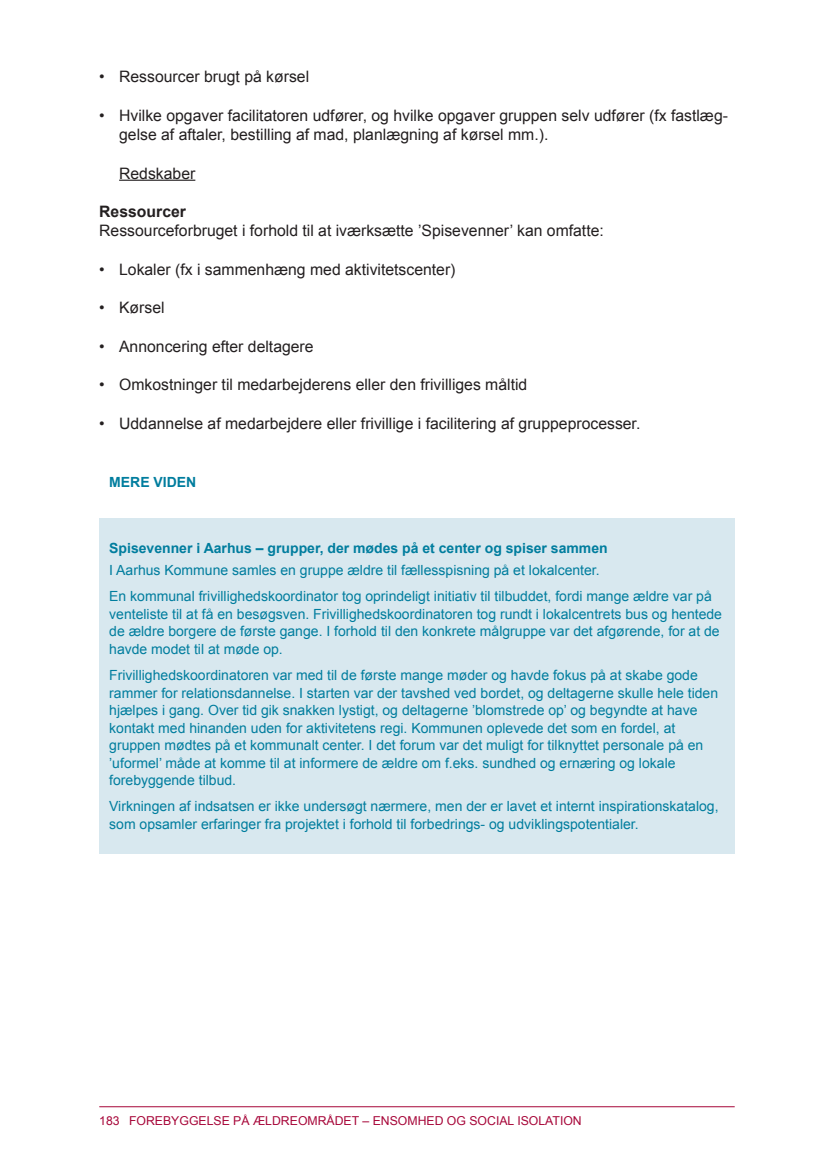
<style>
.page{position:relative;width:834px;height:1176px;background:#fff}
.page>*{position:absolute;margin:0;border:0;box-sizing:border-box;transform-origin:0 0}
.Brød{font:15.75px/19.2px "Arial";color:#231f20}
.Mellemrubrik{font:700 15.75px "Arial";color:#231f20}
.Box_brød{font:14px/17.5px "Arial";color:#007d9e}
.Box_tabel_figur_tite{font:700 14px "Arial";color:#007d9e}
.t1{font:12.25px "Arial";color:#a70639}
</style>
<div class="page">
<hr style="left:99px;top:1106px;width:635px;height:1px;background:#a70639">
<hr style="left:119px;top:180px;width:76px;height:1px;background:#231f20">
<div style="left:99px;top:518px;width:635px;height:335px;background:#d8e8ef"></div>
<p class="Brød" style="left:99px;top:67px;width:211px">• Ressourcer brugt på kørsel</p>
<p class="Brød" style="left:119px;top:106px;width:610px;text-indent:-20px">• Hvilke opgaver facilitatoren udfører, og hvilke opgaver gruppen selv udfører (fx fastlæg&shy;gelse af aftaler, bestilling af mad, planlægning af kørsel mm.).</p>
<p class="Brød" style="left:119px;top:164px;width:78px">Redskaber</p>
<p class="Mellemrubrik" style="left:99px;top:201px;width:88px">Ressourcer</p>
<p class="Brød" style="left:99px;top:221px;width:506px">Ressourceforbruget i forhold til at iværksætte ’Spisevenner’ kan omfatte:</p>
<p class="Brød" style="left:99px;top:260px;width:357px">• Lokaler (fx i sammenhæng med aktivitetscenter)</p>
<p class="Brød" style="left:99px;top:298px;width:67px">• Kørsel</p>
<p class="Brød" style="left:99px;top:337px;width:216px">• Annoncering efter deltagere</p>
<p class="Brød" style="left:99px;top:375px;width:429px">• Omkostninger til medarbejderens eller den frivilliges måltid</p>
<p class="Brød" style="left:99px;top:414px;width:542px">• Uddannelse af medarbejdere eller frivillige i facilitering af gruppeprocesser.</p>
<p class="Box_tabel_figur_tite" style="left:109px;top:472px;width:89px">MERE VIDEN</p>
<p class="Box_tabel_figur_tite" style="left:109px;top:538px;width:500px">Spisevenner i Aarhus – grupper, der mødes på et center og spiser sammen</p>
<p class="Box_brød" style="left:109px;top:561px;width:492px">I Aarhus Kommune samles en gruppe ældre til fællesspisning på et lokalcenter.</p>
<p class="Box_brød" style="left:109px;top:588px;width:614px">En kommunal frivillighedskoordinator tog oprindeligt initiativ til tilbuddet, fordi mange ældre var på venteliste til at få en besøgsven. Frivillighedskoordinatoren tog rundt i lokalcentrets bus og hentede de ældre borgere de første gange. I forhold til den konkrete målgruppe var det afgørende, for at de havde modet til at møde op.</p>
<p class="Box_brød" style="left:109px;top:666px;width:610px">Frivillighedskoordinatoren var med til de første mange møder og havde fokus på at skabe gode rammer for relationsdannelse. I starten var der tavshed ved bordet, og deltagerne skulle hele tiden hjælpes i gang. Over tid gik snakken lystigt, og deltagerne ’blomstrede op’ og begyndte at have kontakt med hinanden uden for aktivitetens regi. Kommunen oplevede det som en fordel, at gruppen mødtes på et kommunalt center. I det forum var det muligt for tilknyttet personale på en ’uformel’ måde at komme til at informere de ældre om f.eks. sundhed og ernæring og lokale forebyggende tilbud.</p>
<p class="Box_brød" style="left:109px;top:798px;width:610px">Virkningen af indsatsen er ikke undersøgt nærmere, men der er lavet et internt inspirationskatalog, som opsamler erfaringer fra projektet i forhold til forbedrings- og udviklingspotentialer.</p>
<p class="t1" style="left:99px;top:1113px;width:484px">183 FOREBYGGELSE PÅ ÆLDREOMRÅDET – ENSOMHED OG SOCIAL ISOLATION</p>
</div>
